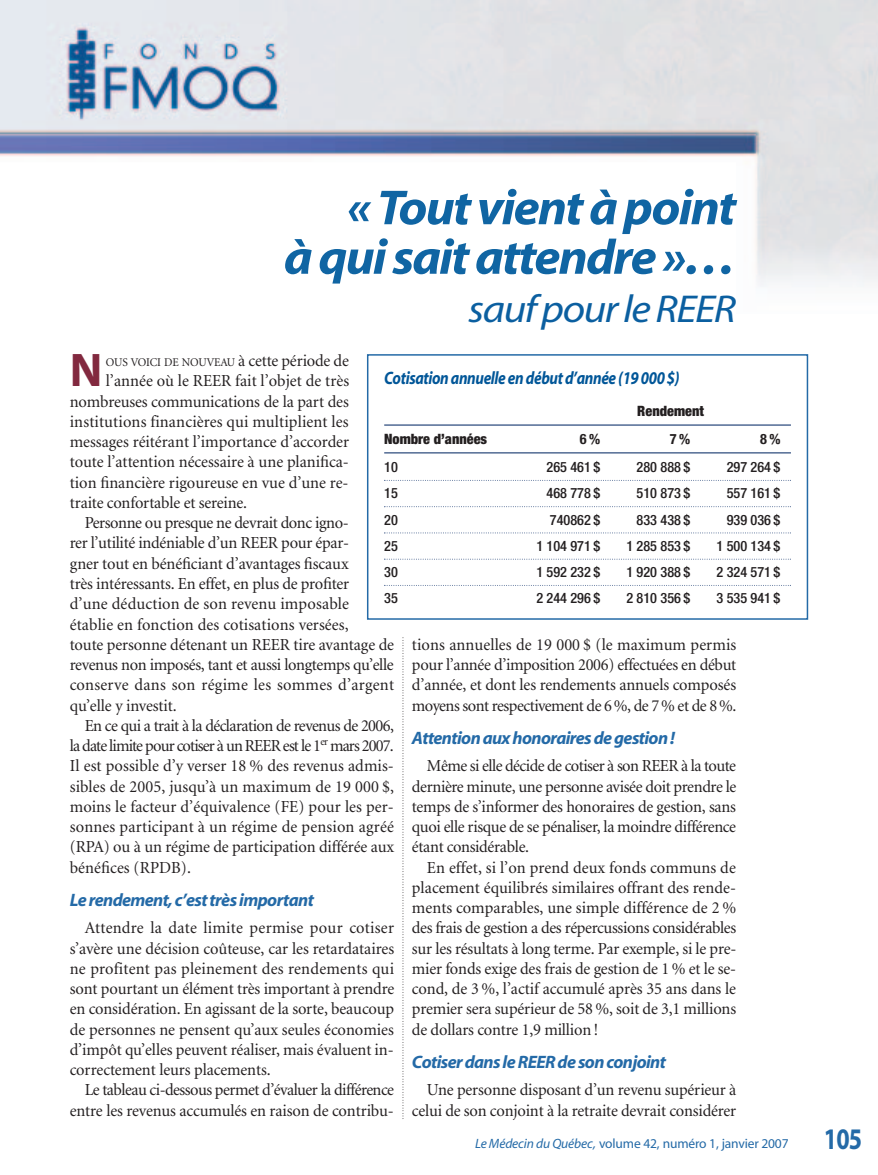
<style>
.page{position:relative;width:878px;height:1175px;background:#fff}
.page>*{position:absolute;margin:0;border:0;box-sizing:border-box;transform-origin:0 0}
.t1{font:italic 700 49.5px/49.5px "Myriad";letter-spacing:-.035em;color:#1065a3;text-align:right;scale:1.05 1}
.t2{font:700 47.4px "Myriad";color:#82293f}
.t3{font:italic 39px "Myriad";letter-spacing:-.035em;color:#0b5fa0;scale:1.1 1}
.t4{font:700 30px "Myriad";color:#246aa7;scale:.8 1}
.t5{font:italic 700 18px "Myriad";letter-spacing:-.035em;color:#246aa7}
.t6{font:italic 700 18px "Myriad";letter-spacing:-.025em;color:#015698;scale:.85 1}
.t7{font:16.8px/20.2px "Minion";letter-spacing:-.01em;color:#231f20;text-align:justify}
.t8{font:500 condensed 14.25px "Helvetica Neue";color:#231f20}
.t9{font:900 condensed 14.25px "Helvetica Neue";color:#231f20}
.t10{font:700 condensed 14.25px "Helvetica Neue";color:#231f20}
.t11{font:13.5px "Myriad";letter-spacing:-.01em;color:#246aa7}
.t12{font:11.85px "Minion";letter-spacing:-.015em;color:#231f20}
.s1{font-size:16.8px}
.s2{font-style:italic}
</style>
<div class="page">
<img style="left:0;top:0;width:878px;height:287px">
<svg style="left:402px;top:638px;width:1px;height:481px"></svg>
<hr style="left:384px;top:424px;width:406px;height:2px;background:#526b94">
<hr style="left:384px;top:452px;width:406px;height:1px;background:#526b94">
<svg style="left:384px;top:480px;width:406px;height:1px"></svg>
<svg style="left:384px;top:506px;width:406px;height:1px"></svg>
<svg style="left:384px;top:532px;width:406px;height:1px"></svg>
<svg style="left:384px;top:558px;width:406px;height:2px"></svg>
<svg style="left:384px;top:585px;width:406px;height:1px"></svg>
<div style="left:367px;top:354px;width:441px;height:266px;border:2px solid #246aa7"></div>
<h1 class="t1" style="left:284px;top:188px;width:432px">« Tout vient à point àqui sait attendre »…</h1>
<h3 class="t3" style="left:468px;top:294px;width:245px">sauf pour le REER</h3>
<h2 class="t2" style="left:70px;top:353px;width:34px">N</h2>
<p class="t12" style="left:106px;top:358px;width:244px">OUS VOICI DE NOUVEAU <span class="s1">à cette période de</span></p>
<p class="t6" style="left:384px;top:371px;width:349px">Cotisation annuelle en début d’année (19 000 $)</p>
<p class="t9" style="left:637px;top:406px;width:68px">Rendement</p>
<p class="t9" style="left:384px;top:434px;width:104px">Nombre d’années</p>
<p class="t10" style="left:580px;top:434px;width:22px">6%</p>
<p class="t10" style="left:670px;top:434px;width:22px">7%</p>
<p class="t10" style="left:760px;top:434px;width:22px">8%</p>
<p class="t8" style="left:384px;top:462px;width:15px">10</p>
<p class="t8" style="left:546px;top:462px;width:55px">265 461 $</p>
<p class="t8" style="left:636px;top:462px;width:55px">280 888 $</p>
<p class="t8" style="left:726px;top:462px;width:55px">297 264 $</p>
<p class="t8" style="left:384px;top:488px;width:15px">15</p>
<p class="t8" style="left:546px;top:488px;width:55px">468 778 $</p>
<p class="t8" style="left:636px;top:488px;width:55px">510 873 $</p>
<p class="t8" style="left:726px;top:488px;width:55px">557 161 $</p>
<p class="t8" style="left:384px;top:514px;width:15px">20</p>
<p class="t8" style="left:550px;top:514px;width:52px">740862 $</p>
<p class="t8" style="left:636px;top:514px;width:55px">833 438 $</p>
<p class="t8" style="left:726px;top:514px;width:55px">939 036 $</p>
<p class="t8" style="left:384px;top:540px;width:15px">25</p>
<p class="t8" style="left:536px;top:540px;width:65px">1 104 971 $</p>
<p class="t8" style="left:626px;top:540px;width:65px">1 285 853 $</p>
<p class="t8" style="left:716px;top:540px;width:65px">1 500 134 $</p>
<p class="t8" style="left:384px;top:567px;width:15px">30</p>
<p class="t8" style="left:536px;top:567px;width:65px">1 592 232 $</p>
<p class="t8" style="left:626px;top:567px;width:65px">1 920 388 $</p>
<p class="t8" style="left:716px;top:567px;width:65px">2 324 571 $</p>
<p class="t8" style="left:384px;top:593px;width:15px">35</p>
<p class="t8" style="left:536px;top:593px;width:65px">2 244 296 $</p>
<p class="t8" style="left:626px;top:593px;width:65px">2 810 356 $</p>
<p class="t8" style="left:716px;top:593px;width:65px">3 535 941 $</p>
<p class="t7" style="left:70px;top:372px;width:281px;text-indent:36px">l’année où le REER fait l’objet de très nombreuses communications de la part des institutions financières qui multiplient les messages réitérant l’importance d’accorder toute l’attention nécessaire à une planifica&shy;tion financière rigoureuse en vue d’une re&shy;traite confortable et sereine.</p>
<p class="t7" style="left:70px;top:514px;width:326px;text-align:left;text-indent:15px">Personne ou presque ne devrait donc igno-<br>rer l’utilité indéniable d’un REER pour épar-<br>gner tout en bénéficiant d’avantages fiscaux<br>très intéressants. En effet, en plus de profiter<br>d’une déduction de son revenu imposable établie en fonction des cotisations versées,<br>toute personne détenant un REER tire avantage de revenus non imposés, tant et aussi longtemps qu’elle conserve dans son régime les sommes d’argent qu’elle y investit.</p>
<p class="t7" style="left:70px;top:716px;width:326px;text-indent:15px">En ce qui a trait à la déclaration de revenus de 2006, la date limite pour cotiser à un REER est le 1<sup>er</sup> mars 2007.<br>Il est possible d’y verser 18 % des revenus admis&shy;sibles de 2005, jusqu’à un maximum de 19 000 $, moins le facteur d’équivalence (FE) pour les per&shy;sonnes participant à un régime de pension agréé (RPA) ou à un régime de participation différée aux bénéfices (RPDB).</p>
<p class="t5" style="left:70px;top:892px;width:246px">Le rendement, c’est très important</p>
<p class="t7" style="left:70px;top:919px;width:326px;text-indent:15px">Attendre la date limite permise pour cotiser s’avère une décision coûteuse, car les retardataires ne profitent pas pleinement des rendements qui sont pourtant un élément très important à prendre en considération. En agissant de la sorte, beaucoup de personnes ne pensent qu’aux seules économies d’impôt qu’elles peuvent réaliser, mais évaluent in&shy;correctement leurs placements.</p>
<p class="t7" style="left:70px;top:1081px;width:326px;text-align:right">Le tableau ci-dessous permet d’évaluer la différence entre les revenus accumulés en raison de contribu-</p>
<p class="t7" style="left:412px;top:635px;width:326px">tions annuelles de 19 000 $ (le maximum permis pour l’année d’imposition 2006) effectuées en début d’année, et dont les rendements annuels composés moyens sont respectivement de 6%, de 7% et de 8%.</p>
<p class="t5" style="left:412px;top:730px;width:264px">Attention aux honoraires de gestion !</p>
<p class="t7" style="left:412px;top:757px;width:326px;text-indent:15px">Même si elle décide de cotiser à son REER à la toute dernière minute, une personne avisée doit prendre le temps de s’informer des honoraires de gestion, sans quoi elle risque de se pénaliser, la moindre différence étant considérable.</p>
<p class="t7" style="left:412px;top:858px;width:326px;text-indent:15px">En effet, si l’on prend deux fonds communs de placement équilibrés similaires offrant des rende&shy;ments comparables, une simple différence de 2 % des frais de gestion a des répercussions considérables sur les résultats à long terme. Par exemple, si le pre&shy;mier fonds exige des frais de gestion de 1 % et le se&shy;cond, de 3 %, l’actif accumulé après 35 ans dans le premier sera supérieur de 58 %, soit de 3,1 millions de dollars contre 1,9 million !</p>
<p class="t5" style="left:412px;top:1054px;width:255px">Cotiser dans le REER de son conjoint</p>
<p class="t7" style="left:412px;top:1081px;width:326px;text-align:right">Une personne disposant d’un revenu supérieur à celui de son conjoint à la retraite devrait considérer</p>
<p class="t11" style="left:475px;top:1138px;width:315px"><span class="s2">Le Médecin du Québec,</span> volume 42, numéro 1, janvier 2007</p>
<h3 class="t4" style="left:823px;top:1127px;width:49px">105</h3>
</div>
